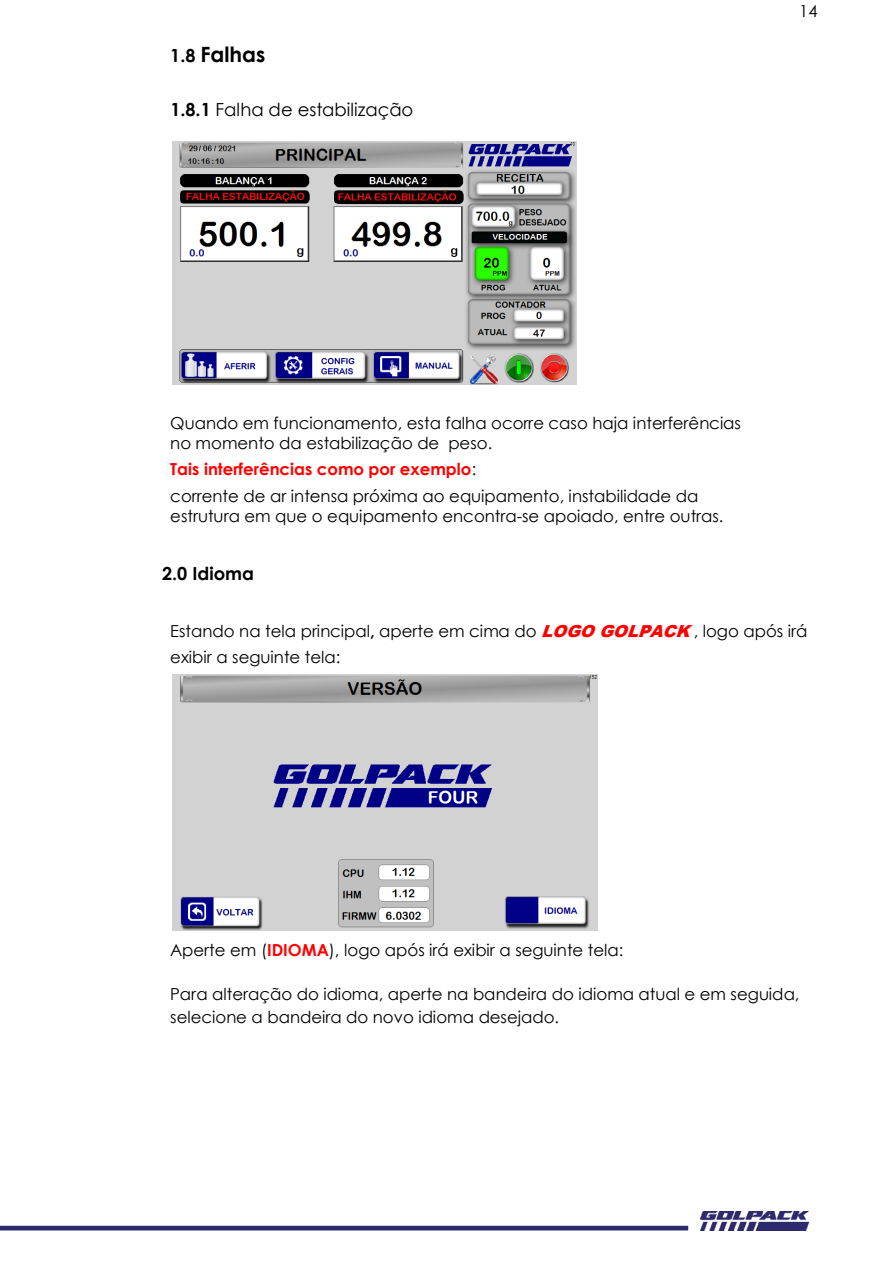
<style>
.page{position:relative;width:894px;height:1264px;background:#fff}
.page>*{position:absolute;margin:0;border:0;box-sizing:border-box;transform-origin:0 0}
.t1{font:700 21px "Century Gothic";color:#000}
.t2{font:18px "Century Gothic";color:#000}
.t3{font:700 18px "Century Gothic";color:#000}
.t4{font:16.5px/19.6px "Century Gothic";color:#000}
.t5{font:700 16.5px "Century Gothic";color:#f00}
.s1{font-size:18px}
.s2{font-weight:700}
.s3{font-weight:400;color:#000}
.s4{font-family:"Arial";font-weight:900;font-style:italic;color:#f00}
.s5{font-weight:700;color:#f00}
</style>
<div class="page">
<img style="left:700px;top:1211px;width:108px;height:19px">
<div style="left:0;top:1225px;width:688px;height:5px;background:#2d2a6d"></div>
<img style="left:172px;top:142px;width:404px;height:242px">
<img style="left:172px;top:674px;width:425px;height:255px">
<h4 class="t1" style="left:170px;top:41px;width:96px"><span class="s1">1.8</span> Falhas</h4>
<h5 class="t2" style="left:170px;top:98px;width:244px"><span class="s2">1.8.1</span> Falha de estabilização</h5>
<p class="t4" style="left:799px;top:0;width:20px">14</p>
<p class="t4" style="left:170px;top:412px;width:572px">Quando em funcionamento, esta falha ocorre caso haja interferências no momento da estabilização de peso.</p>
<p class="t5" style="left:170px;top:458px;width:307px">Tais interferências como por exemplo<span class="s3">:</span></p>
<p class="t4" style="left:170px;top:485px;width:554px">corrente de ar intensa próxima ao equipamento, instabilidade da estrutura em que o equipamento encontra-se apoiado, entre outras.</p>
<h1 class="t3" style="left:162px;top:562px;width:93px">2.0 Idioma</h1>
<p class="t4" style="left:170px;top:617px;width:638px;line-height:25.3px">Estando na tela principal<span class="s2">,</span> aperte em cima do <span class="s4">LOGO GOLPACK</span> , logo após irá exibir a seguinte tela:</p>
<p class="t4" style="left:170px;top:939px;width:454px">Aperte em (<span class="s5">IDIOMA</span>), logo após irá exibir a seguinte tela:</p>
<p class="t4" style="left:170px;top:981px;width:630px;line-height:23.2px">Para alteração do idioma, aperte na bandeira do idioma atual e em seguida, selecione a bandeira do novo idioma desejado.</p>
</div>
